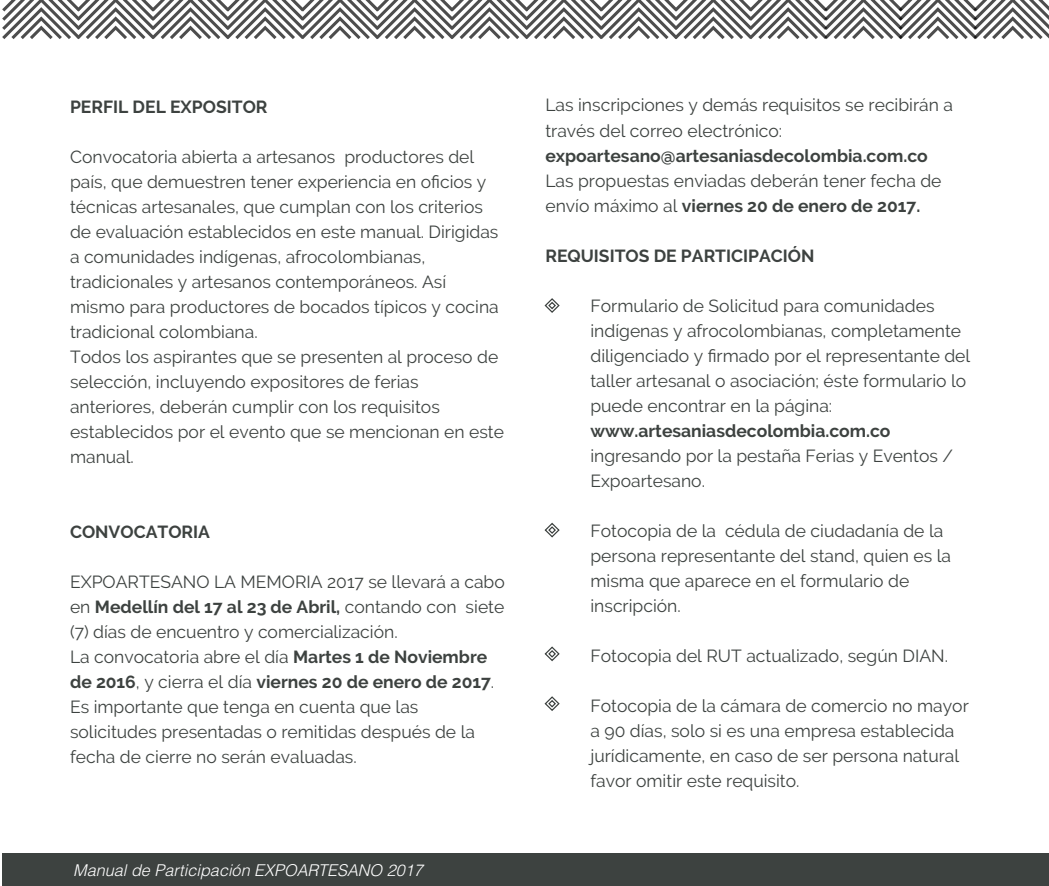
<style>
.page{position:relative;width:1049px;height:886px;background:#fff}
.page>*{position:absolute;margin:0;border:0;box-sizing:border-box;transform-origin:0 0}
.t1{font:17.5px/25px "Raleway";color:#3d4240}
.t2{font:700 17.5px "Raleway";color:#3d4240}
.t3{font:italic 300 16.25px "Helvetica";color:#fff}
.s1{font-weight:700}
</style>
<div class="page">
<svg style="left:2px;top:0;width:1046px;height:39px"></svg>
<div style="left:2px;top:853px;width:1046px;height:33px;background:#3d4240"></div>
<svg style="left:544px;top:298px;width:16px;height:15px"></svg>
<svg style="left:544px;top:522px;width:16px;height:16px"></svg>
<svg style="left:544px;top:646px;width:16px;height:16px"></svg>
<svg style="left:544px;top:696px;width:16px;height:15px"></svg>
<p class="t2" style="left:70px;top:96px;width:199px">PERFIL DEL EXPOSITOR</p>
<p class="t1" style="left:70px;top:144px;width:435px">Convocatoria abierta a artesanos productores del país, que demuestren tener experiencia en oficios y técnicas artesanales, que cumplan con los criterios de evaluación establecidos en este manual. Dirigidas a comunidades indígenas, afrocolombianas, tradicionales y artesanos contemporáneos. Así mismo para productores de bocados típicos y cocina tradicional colombiana.<br>Todos los aspirantes que se presenten al proceso de selección, incluyendo expositores de ferias anteriores, deberán cumplir con los requisitos establecidos por el evento que se mencionan en este manual.</p>
<p class="t2" style="left:70px;top:521px;width:141px">CONVOCATORIA</p>
<p class="t1" style="left:70px;top:569px;width:436px">EXPOARTESANO LA MEMORIA 2017 se llevará a cabo en <span class="s1">Medellín del 17 al 23 de Abril,</span> contando con siete (7) días de encuentro y comercialización.<br>La convocatoria abre el día <span class="s1">Martes 1 de Noviembre de 2016</span>, y cierra el día <span class="s1">viernes 20 de enero de 2017</span>.<br>Es importante que tenga en cuenta que las solicitudes presentadas o remitidas después de la fecha de cierre no serán evaluadas.</p>
<p class="t3" style="left:73px;top:859px;width:351px">Manual de Participación EXPOARTESANO 2017</p>
<p class="t1" style="left:545px;top:93px;width:409px">Las inscripciones y demás requisitos se recibirán a través del correo electrónico:</p>
<p class="t2" style="left:545px;top:145px;width:384px">expoartesano@artesaniasdecolombia.com.co</p>
<p class="t1" style="left:545px;top:168px;width:397px">Las propuestas enviadas deberán tener fecha de envío máximo al <span class="s1">viernes 20 de enero de 2017.</span></p>
<p class="t2" style="left:545px;top:245px;width:270px">REQUISITOS DE PARTICIPACIÓN</p>
<p class="t1" style="left:590px;top:293px;width:381px">Formulario de Solicitud para comunidades indígenas y afrocolombianas, completamente diligenciado y firmado por el representante del taller artesanal o asociación; éste formulario lo puede encontrar en la página:</p>
<p class="t2" style="left:590px;top:420px;width:301px">www.artesaniasdecolombia.com.co</p>
<p class="t1" style="left:590px;top:443px;width:364px">ingresando por la pestaña Ferias y Eventos /<br>Expoartesano.</p>
<p class="t1" style="left:590px;top:518px;width:362px">Fotocopia de la cédula de ciudadanía de la persona representante del stand, quien es la misma que aparece en el formulario de inscripción.</p>
<p class="t1" style="left:590px;top:643px;width:359px">Fotocopia del RUT actualizado, según DIAN.</p>
<p class="t1" style="left:590px;top:693px;width:380px">Fotocopia de la cámara de comercio no mayor a 90 días, solo si es una empresa establecida jurídicamente, en caso de ser persona natural favor omitir este requisito.</p>
</div>
